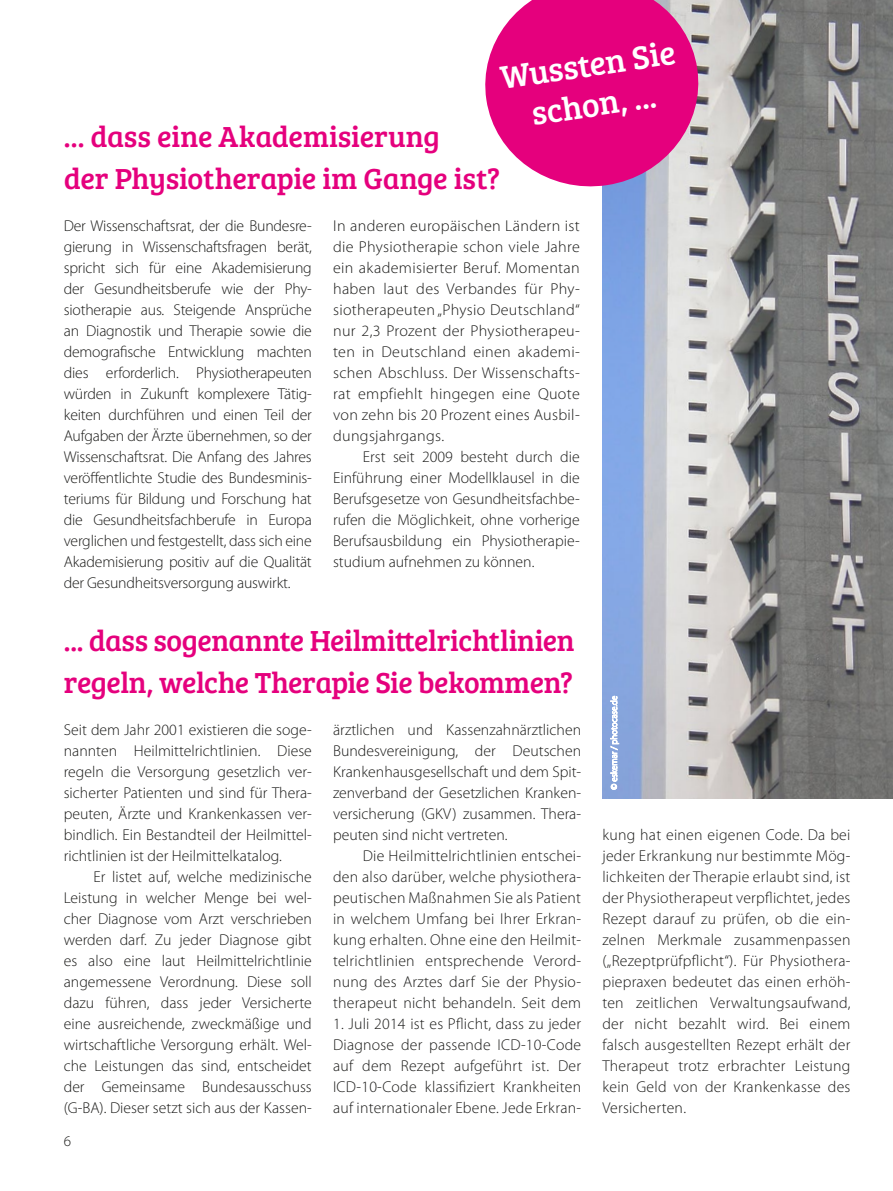
<style>
.page{position:relative;width:893px;height:1191px;background:#fff}
.page>*{position:absolute;margin:0;border:0;box-sizing:border-box;transform-origin:0 0}
.Ball{font:33.45px/40px "Bree Serif";color:#fff;text-align:center}
.I_h2_pink{font:30px/42px "Bree Serif";letter-spacing:-.01em;color:#e5007d}
.Copy{font:300 15.75px/21px "Myriad Pro";letter-spacing:.01em;color:#1a1a18;text-align:justify}
.Copy_ohne_einzug{font:300 15.75px/21px "Myriad Pro";color:#1a1a18;text-align:justify}
.t1{font:300 15px "Myriad Pro";color:#1a1a18}
</style>
<div class="page">
<img style="left:602px;top:0;width:291px;height:798px">
<svg style="left:610px;top:696px;width:9px;height:93px"></svg>
<svg style="left:485px;top:0;width:220px;height:194px;background:#e33595"></svg>
<p class="Ball" style="left:498px;top:55px;width:178px;rotate:-8deg">Wussten Sie schon, ...</p>
<p class="I_h2_pink" style="left:64px;top:114px;width:438px">... dass eine Akademisierung<br>der Physiotherapie im Gange ist?</p>
<p class="Copy_ohne_einzug" style="left:64px;top:215px;width:250px">Der Wissenschaftsrat, der die Bundesre&shy;gierung in Wissenschaftsfragen berät, spricht sich für eine Akademisierung der Gesundheitsberufe wie der Phy&shy;siotherapie aus. Steigende Ansprüche an Diagnostik und Therapie sowie die demografische Entwicklung machten dies erforderlich. Physiotherapeuten würden in Zukunft komplexere Tätig&shy;keiten durchführen und einen Teil der Aufgaben der Ärzte übernehmen, so der Wissenschaftsrat. Die Anfang des Jahres veröffentlichte Studie des Bundesminis&shy;teriums für Bildung und Forschung hat die Gesundheitsfachberufe in Europa verglichen und festgestellt, dass sich eine Akademisierung positiv auf die Qualität der Gesundheitsversorgung auswirkt.</p>
<p class="Copy_ohne_einzug" style="left:333px;top:215px;width:248px">In anderen europäischen Ländern ist die Physiotherapie schon viele Jahre ein akademisierter Beruf. Momentan haben laut des Verbandes für Phy&shy;siotherapeuten „Physio Deutschland“ nur 2,3 Prozent der Physiotherapeu&shy;ten in Deutschland einen akademi&shy;schen Abschluss. Der Wissenschafts&shy;rat empfiehlt hingegen eine Quote von zehn bis 20 Prozent eines Ausbil&shy;dungsjahrgangs.</p>
<p class="Copy" style="left:333px;top:446px;width:248px;text-indent:30px">Erst seit 2009 besteht durch die Einführung einer Modellklausel in die Berufsgesetze von Gesundheitsfachbe&shy;rufen die Möglichkeit, ohne vorherige Berufsausbildung ein Physiotherapie&shy;studium aufnehmen zu können.</p>
<p class="I_h2_pink" style="left:64px;top:618px;width:512px">... dass sogenannte Heilmittelrichtlinien regeln, welche Therapie Sie bekommen?</p>
<p class="Copy_ohne_einzug" style="left:64px;top:719px;width:250px">Seit dem Jahr 2001 existieren die soge&shy;nannten Heilmittelrichtlinien. Diese regeln die Versorgung gesetzlich ver&shy;sicherter Patienten und sind für Thera&shy;peuten, Ärzte und Krankenkassen ver&shy;bindlich. Ein Bestandteil der Heilmittel&shy;richtlinien ist der Heilmittelkatalog.</p>
<p class="Copy" style="left:64px;top:866px;width:250px;text-indent:30px">Er listet auf, welche medizinische Leistung in welcher Menge bei wel&shy;cher Diagnose vom Arzt verschrieben werden darf. Zu jeder Diagnose gibt es also eine laut Heilmittelrichtlinie angemessene Verordnung. Diese soll dazu führen, dass jeder Versicherte eine ausreichende, zweckmäßige und wirtschaftliche Versorgung erhält. Wel&shy;che Leistungen das sind, entscheidet der Gemeinsame Bundesausschuss (G-BA). Dieser setzt sich aus der Kassen-</p>
<p class="Copy" style="left:333px;top:719px;width:250px">ärztlichen und Kassenzahnärztlichen Bundesvereinigung, der Deutschen Krankenhausgesellschaft und dem Spit&shy;zenverband der Gesetzlichen Kranken&shy;versicherung (GKV) zusammen. Thera&shy;peuten sind nicht vertreten.</p>
<p class="Copy" style="left:333px;top:845px;width:250px;text-indent:30px">Die Heilmittelrichtlinien entschei&shy;den also darüber, welche physiothera&shy;peutischen Maßnahmen Sie als Patient in welchem Umfang bei Ihrer Erkran&shy;kung erhalten. Ohne eine den Heilmit&shy;telrichtlinien entsprechende Verord&shy;nung des Arztes darf Sie der Physio&shy;therapeut nicht behandeln. Seit dem</p>
<p class="Copy" style="left:333px;top:1013px;width:250px">1. Juli 2014 ist es Pflicht, dass zu jeder Diagnose der passende ICD-10-Code auf dem Rezept aufgeführt ist. Der ICD-10-Code klassifiziert Krankheiten auf internationaler Ebene. Jede Erkran-</p>
<p class="t1" style="left:64px;top:1131px;width:9px">6</p>
<p class="Copy" style="left:602px;top:824px;width:250px">kung hat einen eigenen Code. Da bei jeder Erkrankung nur bestimmte Mög&shy;lichkeiten der Therapie erlaubt sind, ist der Physiotherapeut verpflichtet, jedes Rezept darauf zu prüfen, ob die ein&shy;zelnen Merkmale zusammenpassen („Rezeptprüfpflicht“). Für Physiothera&shy;piepraxen bedeutet das einen erhöh&shy;ten zeitlichen Verwaltungsaufwand, der nicht bezahlt wird. Bei einem falsch ausgestellten Rezept erhält der Therapeut trotz erbrachter Leistung kein Geld von der Krankenkasse des Versicherten.</p>
</div>
